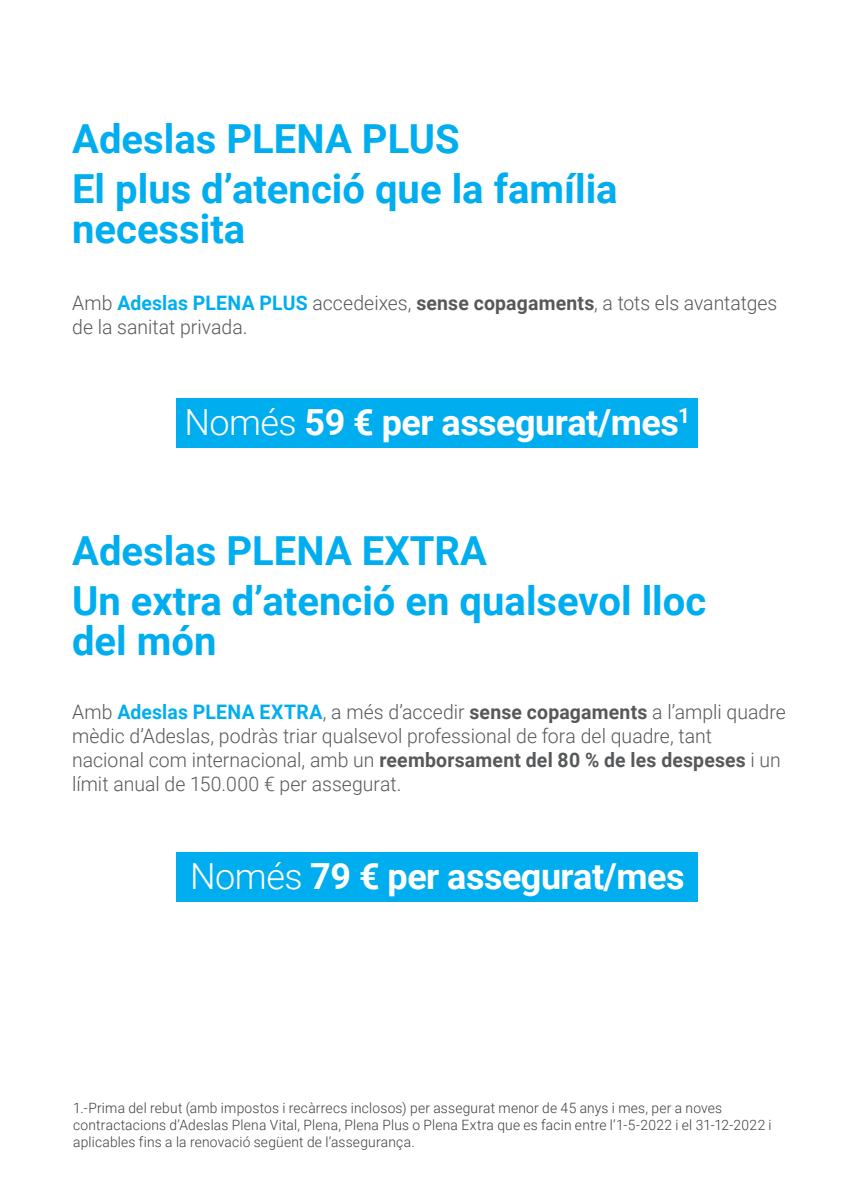
<style>
.page{position:relative;width:851px;height:1191px;background:#fff}
.page>*{position:absolute;margin:0;border:0;box-sizing:border-box;transform-origin:0 0}
.t1{font:700 40px/50px "Roboto";color:#00aeef}
.t2{font:700 36px "Roboto";letter-spacing:-.015em;color:#fff}
.t3{font:300 20px/24px "Roboto";color:#57585a}
.t4{font:300 14.2px/17px "Roboto";letter-spacing:.015em;color:#3e3e3f}
.s1{font-weight:700;color:#00aeef}
.s2{font-weight:700}
.s3{font-weight:300}
</style>
<div class="page">
<div style="left:176px;top:398px;width:521px;height:50px;background:#00aeef"></div>
<div style="left:176px;top:852px;width:521px;height:50px;background:#00aeef"></div>
<h1 class="t1" style="left:72px;top:112px;width:547px">Adeslas PLENA PLUS<br>El plus d’atenció que la família</h1>
<h1 class="t1" style="left:72px;top:202px;width:175px">necessita</h1>
<p class="t3" style="left:72px;top:290px;width:706px">Amb <span class="s1">Adeslas PLENA PLUS</span> accedeixes, <span class="s2">sense copagaments</span>, a tots els avantatges de la sanitat privada.</p>
<h2 class="t2" style="left:184px;top:397px;width:507px"><span class="s3">Només</span> 59 € per assegurat/mes<sup>1</sup></h2>
<h1 class="t1" style="left:72px;top:524px;width:635px">Adeslas PLENA EXTRA<br>Un extra d’atenció en qualsevol lloc</h1>
<h1 class="t1" style="left:72px;top:614px;width:146px">del món</h1>
<p class="t3" style="left:72px;top:699px;width:715px">Amb <span class="s1">Adeslas PLENA EXTRA</span>, a més d’accedir <span class="s2">sense copagaments</span> a l’ampli quadre mèdic d’Adeslas, podràs triar qualsevol professional de fora del quadre, tant nacional com internacional, amb un <span class="s2">reemborsament del 80 % de les despeses</span> i un límit anual de 150.000 € per assegurat.</p>
<h2 class="t2" style="left:190px;top:851px;width:496px"><span class="s3">Només</span> 79 € per assegurat/mes</h2>
<p class="t4" style="left:73px;top:1098px;width:700px">1.-Prima del rebut (amb impostos i recàrrecs inclosos) per assegurat menor de 45 anys i mes, per a noves contractacions d’Adeslas Plena Vital, Plena, Plena Plus o Plena Extra que es facin entre l’1-5-2022 i el 31-12-2022 i aplicables fins a la renovació següent de l’assegurança.</p>
</div>
